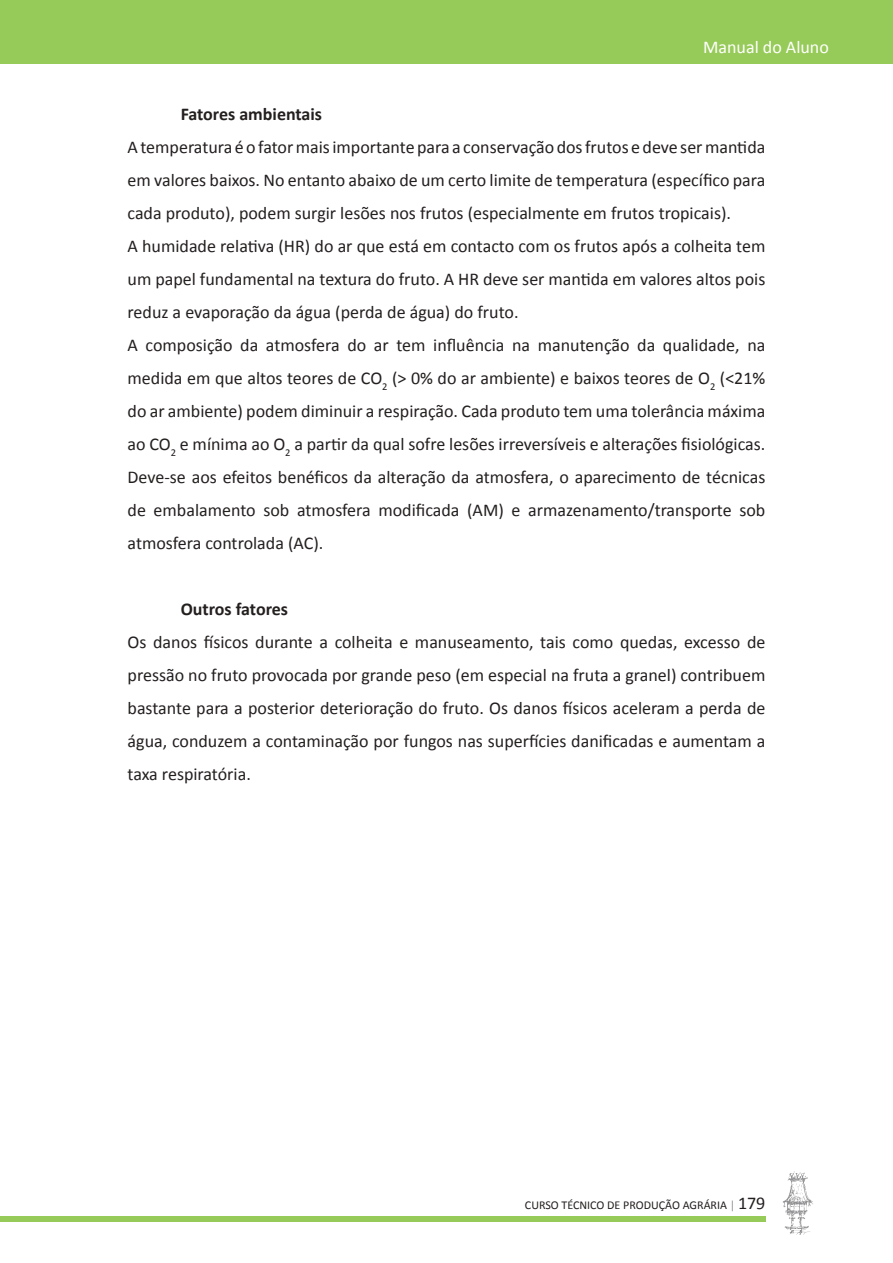
<style>
.page{position:relative;width:893px;height:1263px;background:#fff}
.page>*{position:absolute;margin:0;border:0;box-sizing:border-box;transform-origin:0 0}
.t1{font:18px/33px "Calibri";color:#241f1f}
.t2{font:700 18px "Calibri";color:#241f1f}
.t3{font:18px "Calibri";color:#fff}
.t4{font:12px "Calibri";color:#241f1f}
.s1{color:#919193}
.s2{font-size:18px}
</style>
<div class="page">
<div style="left:0;top:1216px;width:765px;height:5px;background:#97cb59"></div>
<div style="left:0;top:0;width:893px;height:64px;background:#97cb59"></div>
<svg style="left:783px;top:1171px;width:30px;height:64px"></svg>
<p class="t3" style="left:703px;top:36px;width:127px">Manual do Aluno</p>
<p class="t2" style="left:181px;top:103px;width:143px">Fatores ambientais</p>
<p class="t1" style="left:128px;top:129px;width:639px">A temperatura é o fator mais importante para a conservação dos frutos e deve ser mantida em valores baixos. No entanto abaixo de um certo limite de temperatura (específico para cada produto), podem surgir lesões nos frutos (especialmente em frutos tropicais).<br>A humidade relativa (HR) do ar que está em contacto com os frutos após a colheita tem um papel fundamental na textura do fruto. A HR deve ser mantida em valores altos pois reduz a evaporação da água (perda de água) do fruto.<br>A composição da atmosfera do ar tem influência na manutenção da qualidade, na medida em que altos teores de CO<sub>2</sub> (&gt; 0% do ar ambiente) e baixos teores de O<sub>2</sub> (&lt;21% do ar ambiente) podem diminuir a respiração. Cada produto tem uma tolerância máxima ao CO<sub>2</sub> e mínima ao O<sub>2</sub> a partir da qual sofre lesões irreversíveis e alterações fisiológicas.<br>Deve-se aos efeitos benéficos da alteração da atmosfera, o aparecimento de técnicas de embalamento sob atmosfera modificada (AM) e armazenamento/transporte sob atmosfera controlada (AC).</p>
<p class="t2" style="left:181px;top:598px;width:109px">Outros fatores</p>
<p class="t1" style="left:128px;top:624px;width:639px;text-align:justify">Os danos físicos durante a colheita e manuseamento, tais como quedas, excesso de pressão no fruto provocada por grande peso (em especial na fruta a granel) contribuem bastante para a posterior deterioração do fruto. Os danos físicos aceleram a perda de água, conduzem a contaminação por fungos nas superfícies danificadas e aumentam a taxa respiratória.</p>
<p class="t4" style="left:525px;top:1198px;width:242px">CURSO TÉCNICO DE PRODUÇÃO AGRÁRIA <span class="s1">|</span> <span class="s2">179</span></p>
</div>
